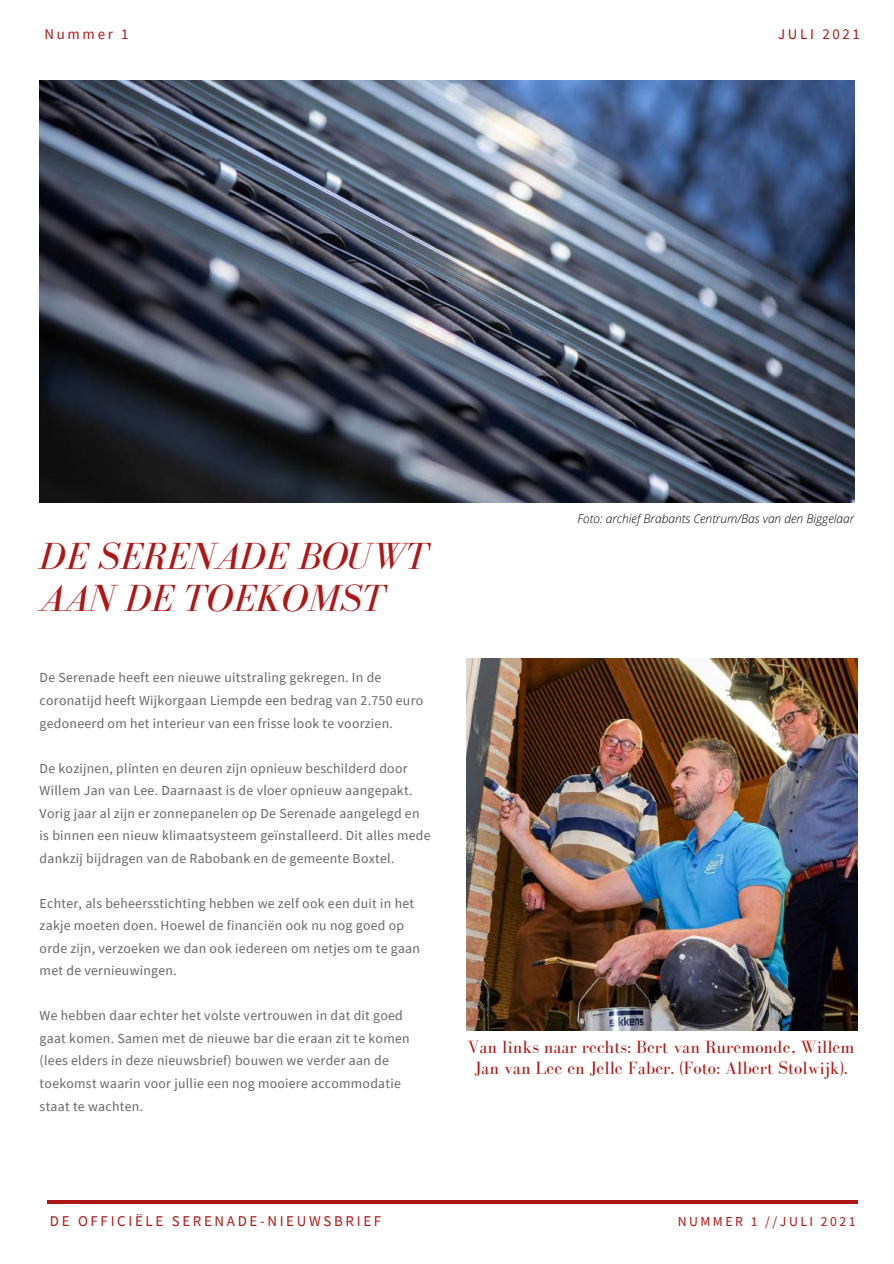
<style>
.page{position:relative;width:894px;height:1264px;background:#fff}
.page>*{position:absolute;margin:0;border:0;box-sizing:border-box;transform-origin:0 0}
.t1{font:italic 38.85px/41.7px "Bodoni FLF";color:#af1717}
.t2{font:18.3px/20.2px "Bodoni FLF";color:#af1717;text-align:center}
.t3{font:14.85px "Source Sans Pro";letter-spacing:.18em;color:#af1717}
.t4{font:13.8px/22.5px "Source Sans Pro";letter-spacing:.02em;color:#666}
.t5{font:13.8px "Source Sans Pro";letter-spacing:.18em;color:#af1717}
.t6{font:italic 300 12px "Open Sans";color:#000}
</style>
<div class="page">
<img style="left:40px;top:80px;width:814px;height:422px">
<img style="left:466px;top:658px;width:390px;height:372px">
<hr style="left:47px;top:1200px;width:810px;height:3px;background:#af1717">
<p class="t3" style="left:44px;top:25px;width:86px">Nummer 1</p>
<p class="t3" style="left:777px;top:25px;width:83px">JULI 2021</p>
<h1 class="t1" style="left:40px;top:535px;width:390px">DE SERENADE BOUWT<br>AAN DE TOEKOMST</h1>
<p class="t4" style="left:40px;top:666px;width:385px">De Serenade heeft een nieuwe uitstraling gekregen. In de coronatijd heeft Wijkorgaan Liempde een bedrag van 2.750 euro gedoneerd om het interieur van een frisse look te voorzien.</p>
<p class="t4" style="left:40px;top:756px;width:392px">De kozijnen, plinten en deuren zijn opnieuw beschilderd door Willem Jan van Lee. Daarnaast is de vloer opnieuw aangepakt.<br>Vorig jaar al zijn er zonnepanelen op De Serenade aangelegd en is binnen een nieuw klimaatsysteem geïnstalleerd. Dit alles mede dankzij bijdragen van de Rabobank en de gemeente Boxtel.</p>
<p class="t4" style="left:40px;top:891px;width:382px">Echter, als beheersstichting hebben we zelf ook een duit in het zakje moeten doen. Hoewel de financiën ook nu nog goed op orde zijn, verzoeken we dan ook iedereen om netjes om te gaan met de vernieuwingen.</p>
<p class="t4" style="left:40px;top:1004px;width:371px">We hebben daar echter het volste vertrouwen in dat dit goed gaat komen. Samen met de nieuwe bar die eraan zit te komen (lees elders in deze nieuwsbrief) bouwen we verder aan de toekomst waarin voor jullie een nog mooiere accommodatie staat te wachten.</p>
<p class="t6" style="left:577px;top:509px;width:278px">Foto: archief Brabants Centrum/Bas van den Biggelaar</p>
<h2 class="t2" style="left:468px;top:1037px;width:388px">Van links naar rechts: Bert van Ruremonde, Willem<br>Jan van Lee en Jelle Faber. (Foto: Albert Stolwijk).</h2>
<p class="t3" style="left:50px;top:1211px;width:333px">DE OFFICIËLE SERENADE-NIEUWSBRIEF</p>
<p class="t5" style="left:677px;top:1212px;width:179px">NUMMER 1 //JULI 2021</p>
</div>
